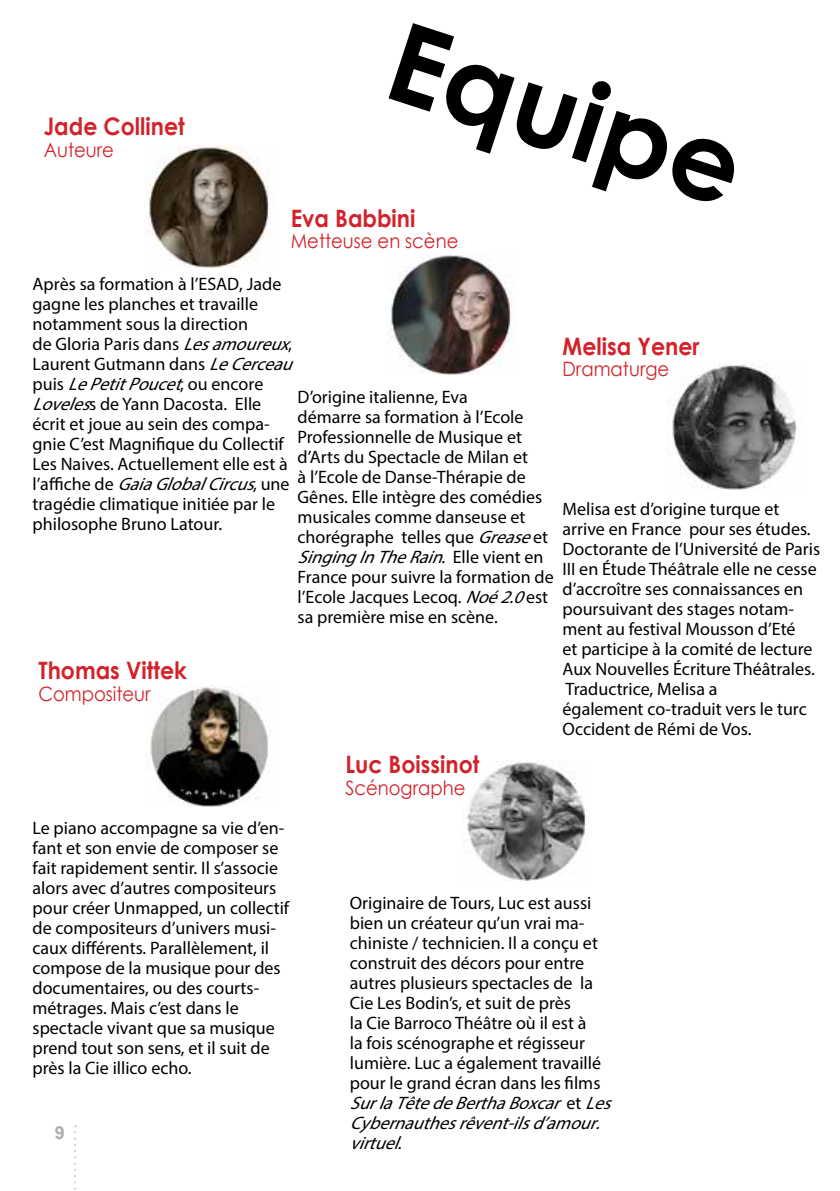
<style>
.page{position:relative;width:840px;height:1191px;background:#fff}
.page>*{position:absolute;margin:0;border:0;box-sizing:border-box;transform-origin:0 0}
.t1{font:700 110px "Century Gothic";color:#000}
.t2{font:700 24.2px "Century Gothic";color:#d2232a;scale:.91 1}
.t3{font:700 24px "Century Gothic";color:#d2232a;scale:.92 1}
.t4{font:19.8px "Century Gothic";color:#d2232a;scale:.91 1}
.t5{font:18px/20px "Myriad Pro";color:#000}
.t6{font:700 18px "Arial";color:#abadaf}
.s1{font-style:italic}
</style>
<div class="page">
<img style="left:147px;top:146px;width:122px;height:121px">
<img style="left:386px;top:255px;width:125px;height:119px">
<img style="left:667px;top:363px;width:130px;height:127px">
<img style="left:150px;top:686px;width:120px;height:120px">
<img style="left:465px;top:760px;width:124px;height:120px">
<svg style="left:74px;top:1125px;width:2px;height:65px"></svg>
<h2 class="t2" style="left:44px;top:108px;width:156px">Jade Collinet</h2>
<p class="t4" style="left:44px;top:136px;width:79px">Auteure</p>
<h1 class="t1" style="left:418px;top:-22px;width:367px;rotate:18deg">Equipe</h1>
<h3 class="t3" style="left:290px;top:200px;width:137px">Eva Babbini</h3>
<p class="t4" style="left:290px;top:227px;width:185px">Metteuse en scène</p>
<p class="t5" style="left:33px;top:274px;width:269px">Après sa formation à l’ESAD, Jade gagne les planches et travaille notamment sous la direction<br>de Gloria Paris dans <span class="s1">Lesamoureux</span>,<br>Laurent Gutmann dans <span class="s1">LeCerceau </span>p u i s <span class="s1">LePetitPoucet</span>, o u e n c o r e<br><span class="s1">Loveles</span>s de Yann Dacosta. Elle<br>écrit et joue au sein des compa&shy;gnie C’est Magnifique du Collectif<br>Les Naives. Actuellement elle est à<br>l ’ a ffi c h e d e <span class="s1">GaiaGlobalCircus</span>, u n e tragédie climatique initiée par le philosophe Bruno Latour.</p>
<p class="t5" style="left:297px;top:386px;width:257px">D’origine italienne, Eva<br>démarre sa formation à l’Ecole<br>Professionnelle de Musique et d’Arts du Spectacle de Milan et<br>à l’Ecole de Danse-Thérapie de<br>Gênes. Elle intègre des comédies musicales comme danseuse et chorégraphe telles que <span class="s1">Grease</span>et<br><span class="s1">SingingInTheRain</span>. E l l e v i e n t e n<br>France pour suivre la formation de l’Ecole Jacques Lecoq. <span class="s1">Noé2.0</span>est sa première mise en scène.</p>
<h3 class="t3" style="left:38px;top:652px;width:163px">Thomas Vittek</h3>
<p class="t4" style="left:38px;top:679px;width:125px">Compositeur</p>
<h3 class="t3" style="left:345px;top:746px;width:147px">Luc Boissinot</h3>
<p class="t4" style="left:345px;top:774px;width:133px">Scénographe</p>
<h3 class="t3" style="left:562px;top:328px;width:150px">Melisa Yener</h3>
<p class="t4" style="left:562px;top:355px;width:119px">Dramaturge</p>
<p class="t5" style="left:562px;top:499px;width:259px">Melisa est d’origine turque et arrive en France pour ses études.<br>Doctorante de l’Université de Paris<br>III en Étude Théâtrale elle ne cesse d’accroître ses connaissances en poursuivant des stages notam&shy;ment au festival Mousson d’Eté<br>et participe à la comité de lecture<br>Aux Nouvelles Écriture Théâtrales.<br>Traductrice, Melisa a<br>également co-traduit vers le turc<br>Occident de Rémi de Vos.</p>
<p class="t5" style="left:33px;top:817px;width:258px">Le piano accompagne sa vie d’en&shy;fant et son envie de composer se fait rapidement sentir. Il s’associe alors avec d’autres compositeurs pour créer Unmapped, un collectif de compositeurs d’univers musi&shy;caux différents. Parallèlement, il compose de la musique pour des documentaires, ou des courts&shy;métrages. Mais c’est dans le spectacle vivant que sa musique prend tout son sens, et il suit de près la Cie illico echo.</p>
<p class="t6" style="left:55px;top:1121px;width:12px">9</p>
<p class="t5" style="left:349px;top:892px;width:270px">Originaire de Tours, Luc est aussi bien un créateur qu’un vrai ma&shy;chiniste / technicien. Il a conçu et construit des décors pour entre autres plusieurs spectacles de la<br>Cie Les Bodin’s, et suit de près<br>la Cie Barroco Théâtre où il est à<br>la fois scénographe et régisseur lumière. Luc a également travaillé pour le grand écran dans les films<br><span class="s1">SurlaTêtedeBerthaBoxcar</span>e t <span class="s1">Les<br>Cybernauthesrêvent-ilsd’amour. virtuel</span>.</p>
</div>
